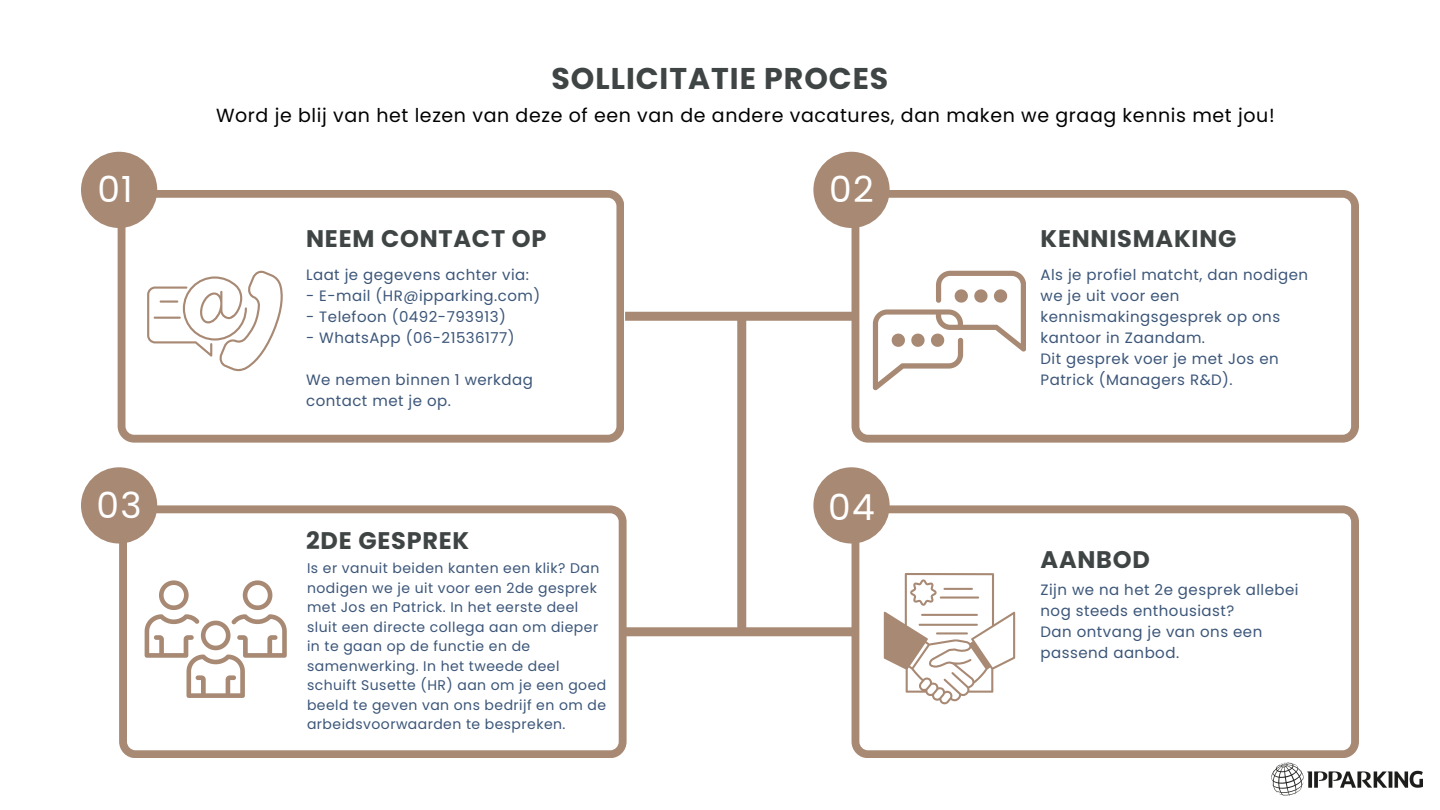
<style>
.page{position:relative;width:1440px;height:810px;background:#fff}
.page>*{position:absolute;margin:0;border:0;box-sizing:border-box;transform-origin:0 0}
.t1{font:36px "Poppins";letter-spacing:.03em;color:#fff}
.t2{font:700 30px "Poppins";letter-spacing:.03em;color:#3f4444}
.t3{font:700 24px "Poppins";letter-spacing:.03em;color:#3f4444}
.t4{font:19px "Poppins";letter-spacing:.03em;color:#000}
.t5{font:15px/21px "Poppins";letter-spacing:.03em;color:#3c5679}
.t6{font:14px/19.5px "Poppins";letter-spacing:.03em;color:#3c5679}
</style>
<div class="page">
<svg style="left:118px;top:190px;width:506px;height:253px"></svg>
<svg style="left:119px;top:505px;width:508px;height:253px"></svg>
<svg style="left:852px;top:505px;width:507px;height:253px"></svg>
<svg style="left:852px;top:190px;width:507px;height:253px"></svg>
<div style="left:81px;top:152px;width:76px;height:76px;background:#a88974;border-radius:50%"></div>
<div style="left:813px;top:152px;width:77px;height:76px;background:#a88974;border-radius:50%"></div>
<div style="left:81px;top:467px;width:76px;height:77px;background:#a88974;border-radius:50%"></div>
<div style="left:813px;top:467px;width:77px;height:77px;background:#a88974;border-radius:50%"></div>
<div style="left:625px;top:312px;width:233px;height:9px;background:#a88974"></div>
<div style="left:625px;top:627px;width:233px;height:9px;background:#a88974"></div>
<div style="left:737px;top:319px;width:9px;height:311px;background:#a88974"></div>
<img style="left:1271px;top:762px;width:152px;height:33px">
<svg style="left:147px;top:270px;width:137px;height:101px"></svg>
<hr style="left:160px;top:300px;width:18px;height:3px;background:#a88974">
<hr style="left:154px;top:317px;width:27px;height:2px;background:#a88974">
<svg style="left:873px;top:271px;width:153px;height:119px"></svg>
<svg style="left:884px;top:573px;width:131px;height:131px"></svg>
<svg style="left:145px;top:580px;width:141px;height:118px"></svg>
<h1 class="t2" style="left:552px;top:58px;width:338px">SOLLICITATIE PROCES</h1>
<p class="t4" style="left:216px;top:102px;width:1060px">Word je blij van het lezen van deze of een van de andere vacatures, dan maken we graag kennis met jou!</p>
<p class="t1" style="left:97px;top:164px;width:37px">01</p>
<p class="t1" style="left:828px;top:165px;width:46px">02</p>
<p class="t3" style="left:306px;top:222px;width:242px">NEEM CONTACT OP</p>
<p class="t5" style="left:306px;top:264px;width:224px">Laat je gegevens achter via:</p>
<p class="t5" style="left:306px;top:285px;width:236px">- E-mail (HR@ipparking.com)</p>
<p class="t5" style="left:306px;top:306px;width:201px">- Telefoon (0492-793913)</p>
<p class="t5" style="left:306px;top:327px;width:210px">- WhatsApp (06-21536177)</p>
<p class="t5" style="left:306px;top:369px;width:228px">We nemen binnen 1 werkdag contact met je op.</p>
<p class="t1" style="left:97px;top:480px;width:46px">03</p>
<h2 class="t1" style="left:828px;top:482px;width:48px">04</h2>
<p class="t3" style="left:306px;top:523px;width:165px">2DE GESPREK</p>
<h3 class="t6" style="left:307px;top:559px;width:301px">Is er vanuit beiden kanten een klik? Dan nodigen we je uit voor een 2de gesprek met Jos en Patrick. In het eerste deel sluit een directe collega aan om dieper in te gaan op de functie en de samenwerking. In het tweede deel schuift Susette (HR) aan om je een goed beeld te geven van ons bedrijf en om de arbeidsvoorwaarden te bespreken.</h3>
<h2 class="t3" style="left:1041px;top:222px;width:197px">KENNISMAKING</h2>
<p class="t5" style="left:1041px;top:264px;width:269px">Als je profiel matcht, dan nodigen we je uit voor een kennismakingsgesprek op ons kantoor in Zaandam.</p>
<p class="t5" style="left:1041px;top:348px;width:240px">Dit gesprek voer je met Jos en<br>Patrick (Managers R&amp;D).</p>
<p class="t3" style="left:1041px;top:543px;width:111px">AANBOD</p>
<p class="t5" style="left:1041px;top:579px;width:260px">Zijn we na het 2e gesprek allebei nog steeds enthousiast?</p>
<p class="t5" style="left:1041px;top:621px;width:223px">Dan ontvang je van ons een passend aanbod.</p>
</div>
